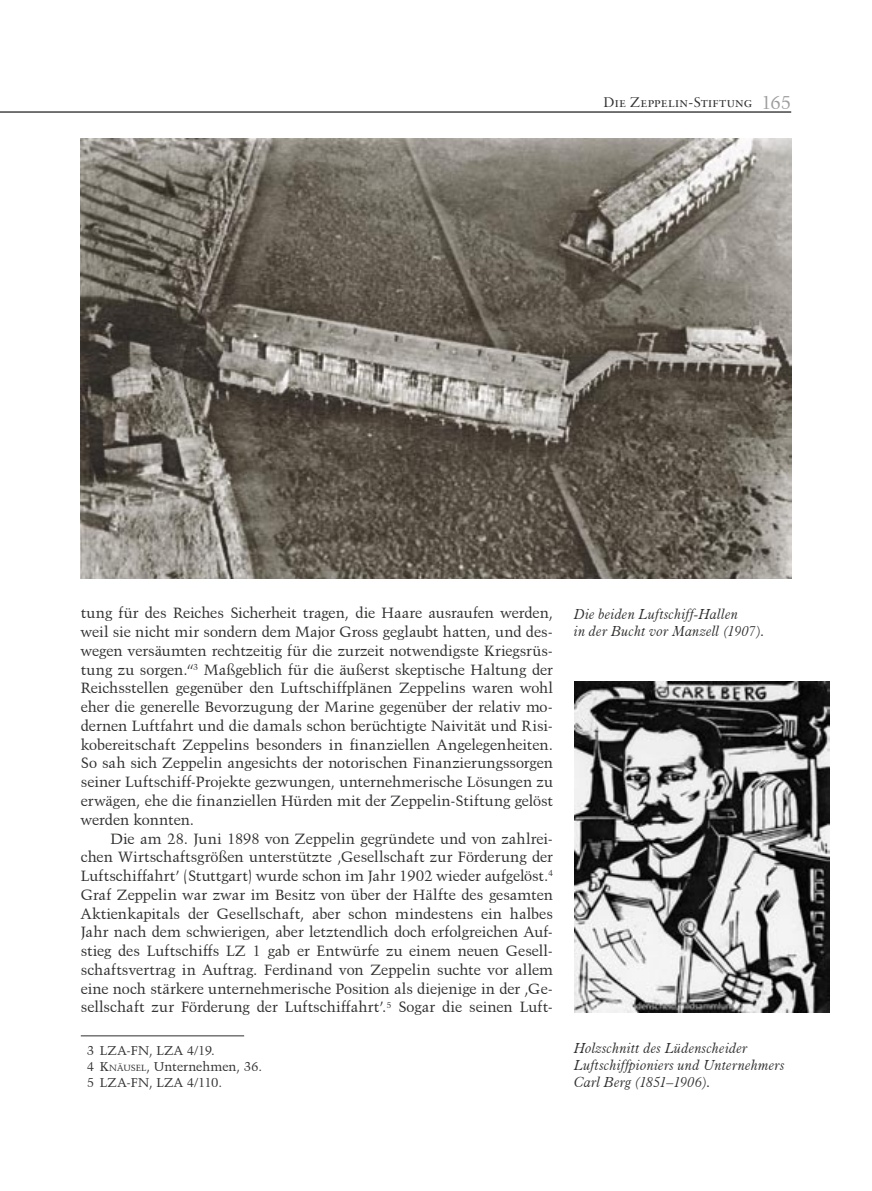
<style>
.page{position:relative;width:872px;height:1191px;background:#fff}
.page>*{position:absolute;margin:0;border:0;box-sizing:border-box;transform-origin:0 0}
.t1{font:18.75px "Kuenstler 480 BT";color:#9b9c9d}
.Fließtext_1__Absatz{font:15px/18.8px "Kuenstler 480 BT";letter-spacing:.005em;color:#302f2e;text-align:justify}
.Fließtext{font:15px/18.8px "Kuenstler 480 BT";letter-spacing:.01em;color:#302f2e;text-align:justify}
.Kopfzeile_rechtsbündig{font:15px "Sabon MT Regular SC";letter-spacing:.015em;color:#302f2e}
.Bildbeschreibung{font:italic 300 14.25px/17.2px "Aldine 721 BT";letter-spacing:.01em;color:#302f2e}
.Fließtext_Fußnoten{font:12.9px "Kuenstler 480 BT";letter-spacing:.01em;color:#302f2e}
.Fußnoten_am_Seitenende{font:12.9px "Kuenstler 480 BT";letter-spacing:.02em;color:#302f2e}
.s1{font-size:9px}
</style>
<div class="page">
<hr style="left:0;top:112px;width:791px;height:1px;background:#302f2e">
<img style="left:81px;top:138px;width:710px;height:440px">
<img style="left:574px;top:681px;width:255px;height:331px">
<hr style="left:81px;top:1035px;width:163px;height:1px;background:#302f2e">
<p class="Kopfzeile_rechtsbündig" style="left:603px;top:93px;width:151px">Die Zeppelin-Stiftung</p>
<p class="t1" style="left:761px;top:91px;width:32px">165</p>
<p class="Fließtext_1__Absatz" style="left:81px;top:603px;width:473px">tung für des Reiches Sicherheit tragen, die Haare ausraufen werden, weil sie nicht mir sondern dem Major Gross geglaubt hatten, und des&shy;wegen versäumten rechtzeitig für die zurzeit notwendigste Kriegsrüs&shy;tung zu sorgen.“<sup>3</sup> Maßgeblich für die äußerst skeptische Haltung der Reichsstellen gegenüber den Luftschiffplänen Zeppelins waren wohl eher die generelle Bevorzugung der Marine gegenüber der relativ mo&shy;dernen Luftfahrt und die damals schon berüchtigte Naivität und Risi&shy;kobereitschaft Zeppelins besonders in finanziellen Angelegenheiten.<br>So sah sich Zeppelin angesichts der notorischen Finanzierungssorgen seiner Luftschiff-Projekte gezwungen, unternehmerische Lösungen zu erwägen, ehe die finanziellen Hürden mit der Zeppelin-Stiftung gelöst werden konnten.</p>
<p class="Fließtext" style="left:81px;top:828px;width:474px;text-indent:30px">Die am 28. Juni 1898 von Zeppelin gegründete und von zahlrei&shy;chen Wirtschaftsgrößen unterstützte ‚Gesellschaft zur Förderung der Luftschiffahrt’ (Stuttgart) wurde schon im Jahr 1902 wieder aufgelöst.<sup>4<br></sup>Graf Zeppelin war zwar im Besitz von über der Hälfte des gesamten Aktienkapitals der Gesellschaft, aber schon mindestens ein halbes Jahr nach dem schwierigen, aber letztendlich doch erfolgreichen Auf&shy;stieg des Luftschiffs LZ 1 gab er Entwürfe zu einem neuen Gesell&shy;schaftsvertrag in Auftrag. Ferdinand von Zeppelin suchte vor allem eine noch stärkere unternehmerische Position als diejenige in der ‚Ge&shy;sellschaft zur Förderung der Luftschiffahrt’.<sup>5</sup> Sogar die seinen Luft-</p>
<p class="Fußnoten_am_Seitenende" style="left:87px;top:1042px;width:129px">3 LZA-FN, LZA 4/19.</p>
<p class="Fließtext_Fußnoten" style="left:87px;top:1058px;width:177px">4 K<span class="s1">NÄUSEL</span>, Unternehmen, 36.</p>
<p class="Fließtext_Fußnoten" style="left:87px;top:1075px;width:136px">5 LZA-FN, LZA 4/110.</p>
<p class="Bildbeschreibung" style="left:574px;top:605px;width:192px">Die beiden Luftschiff-Hallen<br>in der Bucht vor Manzell (1907).</p>
<p class="Bildbeschreibung" style="left:574px;top:1039px;width:212px">Holzschnitt des Lüdenscheider<br>Luftschiffpioniers und Unternehmers<br>Carl Berg (1851–1906).</p>
</div>
